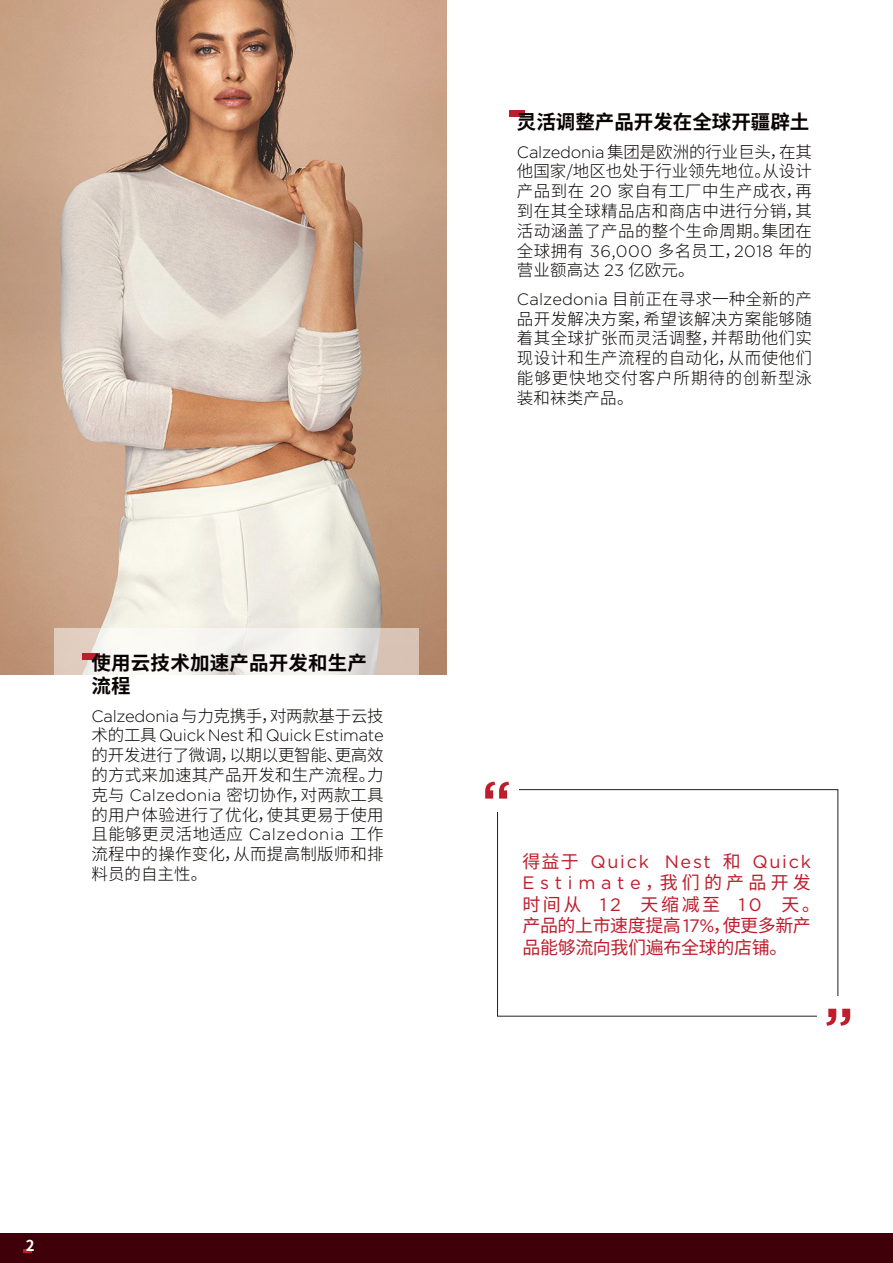
<style>
.page{position:relative;width:893px;height:1263px;background:#fff}
.page>*{position:absolute;margin:0;border:0;box-sizing:border-box;transform-origin:0 0}
.t1{font:700 19.5px/23.4px "Noto Sans CJ Ksc";letter-spacing:.005em;color:#080302}
.t2{font:18px/21.6px "Noto Sans CJ Ksc";letter-spacing:-.02em;color:#be1d2c}
.t3{font:18px/21.6px "Gotham";letter-spacing:.095em;color:#be1d2c}
.t4{font:300 16.5px/19.8px "Noto Sans CJ Ksc";letter-spacing:.02em;color:#080302;text-align:justify}
.t5{font:300 16.5px "Gotham";letter-spacing:-.01em;color:#080302}
.t6{font:300 16.5px "Noto Sans CJ Ksc";letter-spacing:-.02em;color:#080302}
.t7{font:700 15px "Noto Sans CJ Ksc";color:#fff}
.s1{font-family:"Gotham"}
.s2{font-family:"Noto Sans CJ Ksc"}
</style>
<div class="page">
<div style="left:509px;top:111px;width:16px;height:6px;background:#be1d2c"></div>
<div style="left:0;top:1233px;width:893px;height:30px;background:#3f0009"></div>
<div style="left:497px;top:789px;width:341px;height:227px;border:1px solid #231f20"></div>
<div style="left:817px;top:996px;width:42px;height:42px;background:#fff"></div>
<svg style="left:826px;top:1009px;width:24px;height:17px"></svg>
<div style="left:476px;top:769px;width:42px;height:42px;background:#fff"></div>
<svg style="left:485px;top:782px;width:24px;height:17px"></svg>
<img style="left:0;top:0;width:446px;height:675px">
<svg style="left:23px;top:1250px;width:8px;height:3px"></svg>
<div style="left:54px;top:628px;width:365px;height:588px;background:#fff"></div>
<div style="left:83px;top:653px;width:17px;height:7px;background:#be1d2c"></div>
<p class="t1" style="left:92px;top:651px;width:277px">使用云技术加速产品开发和生产流程</p>
<p class="t6" style="left:92px;top:706px;width:294px"><span class="s1">Calzedonia</span> 与力克携手，对两款基于云技</p>
<p class="t5" style="left:92px;top:725px;width:294px"><span class="s2">术的工具</span> Quick Nest <span class="s2">和</span> Quick Estimate</p>
<p class="t4" style="left:92px;top:745px;width:294px">的开发进行了微调，以期以更智能、更高效的方式来加速其产品开发和生产流程。力克与 <span class="s1">Calzedonia</span> 密切协作，对两款工具的用户体验进行了优化，使其更易于使用且能够更灵活地适应 <span class="s1">Calzedonia</span> 工作流程中的操作变化，从而提高制版师和排料员的自主性。</p>
<p class="t7" style="left:26px;top:1237px;width:10px">2</p>
<p class="t1" style="left:517px;top:111px;width:294px">灵活调整产品开发在全球开疆辟土</p>
<p class="t4" style="left:517px;top:142px;width:297px"><span class="s1">Calzedonia</span> 集团是欧洲的行业巨头，在其他国家/地区也处于行业领先地位。从设计产品到在 <span class="s1">20</span> 家自有工厂中生产成衣，再到在其全球精品店和商店中进行分销，其活动涵盖了产品的整个生命周期。集团在全球拥有 <span class="s1">36</span>,<span class="s1">000</span> 多名员工，<span class="s1">2018</span> 年的营业额高达 <span class="s1">23</span> 亿欧元。</p>
<p class="t4" style="left:517px;top:289px;width:297px"><span class="s1">Calzedonia</span> 目前正在寻求一种全新的产品开发解决方案，希望该解决方案能够随着其全球扩张而灵活调整，并帮助他们实现设计和生产流程的自动化，从而使他们能够更快地交付客户所期待的创新型泳装和袜类产品。</p>
<p class="t3" style="left:522px;top:850px;width:290px"><span class="s2">得益于</span> Quick Nest <span class="s2">和</span> Quick<br>Estimate<span class="s2">，我们的产品开发</span></p>
<p class="t2" style="left:522px;top:894px;width:299px">时间从 <span class="s1">12</span> 天缩减至 <span class="s1">10</span> 天。产品的上市速度提高 <span class="s1">17%</span>，使更多新产品能够流向我们遍布全球的店铺。</p>
</div>
